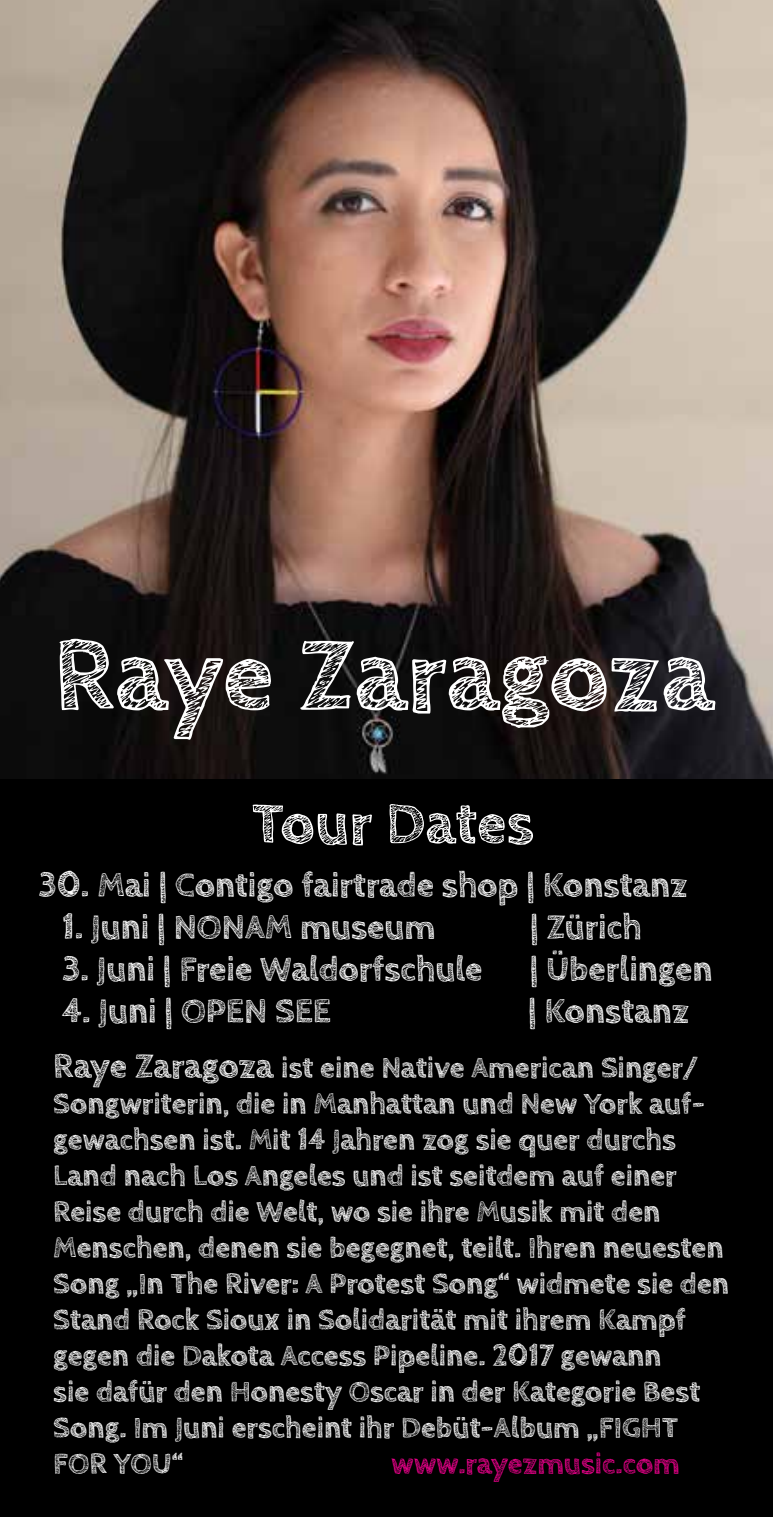
<style>
.page{position:relative;width:773px;height:1517px;background:#fff}
.page>*{position:absolute;margin:0;border:0;box-sizing:border-box;transform-origin:0 0}
.t1{font:700 105px "Cabin Sketch";letter-spacing:-.005em;color:#fff}
.t2{font:700 60px "Cabin Sketch";letter-spacing:-.005em;color:#fff}
.t3{font:700 35px "Cabin Sketch";color:#fff}
.t4{font:700 30px/36px "Cabin Sketch";color:#fff}
.t5{font:700 30px "Cabin Sketch";color:#ec008c}
.s1{font-size:35px}
</style>
<div class="page">
<div style="left:0;top:778px;width:772px;height:739px;background:#000"></div>
<img style="left:0;top:0;width:772px;height:778px">
<h1 class="t1" style="left:53px;top:617px;width:661px">Raye Zaragoza</h1>
<h2 class="t2" style="left:252px;top:790px;width:284px">Tour Dates</h2>
<p class="t3" style="left:38px;top:866px;width:650px">30. Mai | Contigo fairtrade shop | Konstanz</p>
<p class="t3" style="left:62px;top:908px;width:375px">1. Juni | NONAM museum</p>
<p class="t3" style="left:530px;top:908px;width:113px">| Zürich</p>
<p class="t3" style="left:62px;top:950px;width:422px">3. Juni | Freie Waldorfschule</p>
<p class="t3" style="left:529px;top:950px;width:184px">| Überlingen</p>
<p class="t3" style="left:62px;top:992px;width:270px">4. Juni | OPEN SEE</p>
<p class="t3" style="left:528px;top:992px;width:163px">| Konstanz</p>
<p class="t4" style="left:53px;top:1050px;width:677px"><span class="s1">Raye Zaragoza</span> ist eine Native American Singer/ Songwriterin, die in Manhattan und New York auf&shy;gewachsen ist. Mit 14 Jahren zog sie quer durchs Land nach Los Angeles und ist seitdem auf einer Reise durch die Welt, wo sie ihre Musik mit den Menschen, denen sie begegnet, teilt. Ihren neuesten Song „In The River: A Protest Song“ widmete sie den Stand Rock Sioux in Solidarität mit ihrem Kampf gegen die Dakota Access Pipeline. 2017 gewann<br>sie dafür den Honesty Oscar in der Kategorie Best Song. Im Juni erscheint ihr Debüt-Album „FIGHT FOR YOU“</p>
<p class="t5" style="left:391px;top:1447px;width:290px">www.rayezmusic.com</p>
</div>
